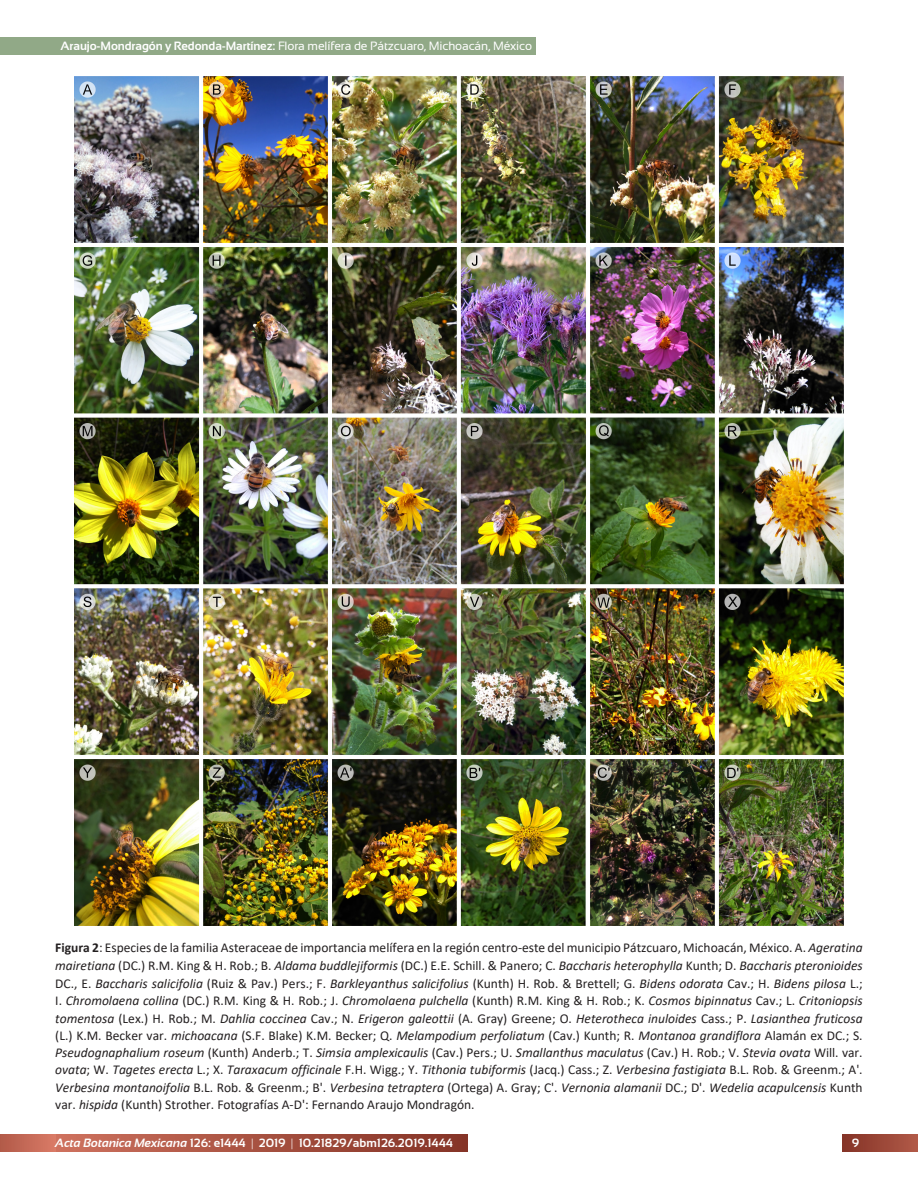
<style>
.page{position:relative;width:918px;height:1188px;background:#fff}
.page>*{position:absolute;margin:0;border:0;box-sizing:border-box;transform-origin:0 0}
.piefigura{font:13.5px/17.4px "Calibri";color:#231f20;text-align:justify}
.t1{font:12px "Sansation";letter-spacing:-.01em;color:#fff}
.t2{font:700 12px "Sansation";color:#fff}
.s1{font-weight:700}
.s2{font-style:italic}
.s3{font-weight:300}
</style>
<div class="page">
<div style="left:0;top:37px;width:536px;height:17px;background:#91a987"></div>
<svg style="left:56px;top:1134px;width:411px;height:17px;background:#a75141"></svg>
<div style="left:0;top:1134px;width:56px;height:17px;background:linear-gradient(to right,#b15a49,#d97a66)"></div>
<div style="left:842px;top:1134px;width:76px;height:17px;background:linear-gradient(to right,#843326,#b05947)"></div>
<img style="left:74px;top:77px;width:770px;height:849px">
<p class="t1" style="left:61px;top:39px;width:473px"><span class="s1">Araujo-Mondragón y Redonda-Martínez:</span> Flora melífera de Pátzcuaro, Michoacán, México</p>
<p class="piefigura" style="left:55px;top:939px;width:809px"><span class="s1">Figura 2</span>: Especies de la familia Asteraceae de importancia melífera en la región centro-este del municipio Pátzcuaro, Michoacán, México. A. <span class="s2">Ageratina mairetiana</span> (DC.) R.M. King &amp; H. Rob.; B. <span class="s2">Aldama buddlejiformis</span> (DC.) E.E. Schill. &amp; Panero; C. <span class="s2">Baccharis heterophylla</span> Kunth; D. <span class="s2">Baccharis pteronioides </span>DC., E. <span class="s2">Baccharis salicifolia</span> (Ruiz &amp; Pav.) Pers.; F. <span class="s2">Barkleyanthus salicifolius</span> (Kunth) H. Rob. &amp; Brettell; G. <span class="s2">Bidens odorata</span> Cav.; H. <span class="s2">Bidens pilosa</span> L.; I. <span class="s2">Chromolaena collina</span> (DC.) R.M. King &amp; H. Rob.; J. <span class="s2">Chromolaena pulchella</span> (Kunth) R.M. King &amp; H. Rob.; K. <span class="s2">Cosmos bipinnatus</span> Cav.; L. <span class="s2">Critoniopsis tomentosa</span> (Lex.) H. Rob.; M. <span class="s2">Dahlia coccinea</span> Cav.; N. <span class="s2">Erigeron galeottii</span> (A. Gray) Greene; O. <span class="s2">Heterotheca inuloides</span> Cass.; P. <span class="s2">Lasianthea fruticosa </span>(L.) K.M. Becker var. <span class="s2">michoacana</span> (S.F. Blake) K.M. Becker; Q. <span class="s2">Melampodium perfoliatum</span> (Cav.) Kunth; R. <span class="s2">Montanoa grandiflora</span> Alamán ex DC.; S.<br><span class="s2">Pseudognaphalium roseum</span> (Kunth) Anderb.; T. <span class="s2">Simsia amplexicaulis</span> (Cav.) Pers.; U. <span class="s2">Smallanthus maculatus</span> (Cav.) H. Rob.; V. <span class="s2">Stevia ovata</span> Will. var. <span class="s2">ovata</span>; W. <span class="s2">Tagetes erecta</span> L.; X. <span class="s2">Taraxacum officinale</span> F.H. Wigg.; Y. <span class="s2">Tithonia tubiformis</span> (Jacq.) Cass.; Z. <span class="s2">Verbesina fastigiata</span> B.L. Rob. &amp; Greenm.; A'.<br><span class="s2">Verbesina montanoifolia</span> B.L. Rob. &amp; Greenm.; B'. <span class="s2">Verbesina tetraptera</span> (Ortega) A. Gray; C'. <span class="s2">Vernonia alamanii</span> DC.; D'. <span class="s2">Wedelia acapulcensis</span> Kunth var. <span class="s2">hispida</span> (Kunth) Strother. Fotografías A-D': Fernando Araujo Mondragón.</p>
<p class="t2" style="left:55px;top:1136px;width:399px"><span class="s2">Acta Botanica Mexicana</span> 126: e1444 <span class="s3">|</span> 2019 <span class="s3">|</span> 10.21829/abm126.2019.1444</p>
<p class="t2" style="left:852px;top:1136px;width:9px">9</p>
</div>
